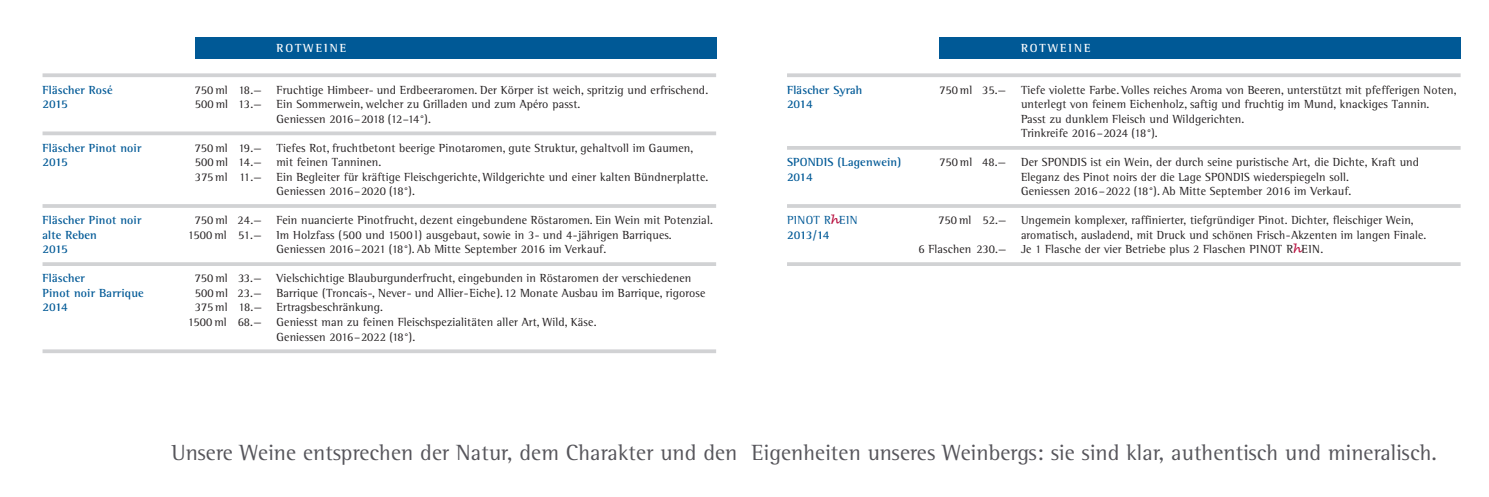
<style>
.page{position:relative;width:1489px;height:497px;background:#fff}
.page>*{position:absolute;margin:0;border:0;box-sizing:border-box;transform-origin:0 0}
.t1{font:22.5px "Rotis Semi Serif";letter-spacing:.005em;color:#56555b}
.t2{font:12px/14.5px "Rotis Semi Serif";letter-spacing:.01em;color:#231f20}
.t3{font:700 12px "Rotis Semi Serif";letter-spacing:.01em;color:#005996}
.t4{font:700 12px "Rotis Semi Serif";letter-spacing:.165em;color:#fff}
.t5{font:12px "Rotis Semi Serif";letter-spacing:.03em;color:#005996}
.s1{color:#fff}
.s2{font-family:"Lucida Handwriting";font-style:italic;font-size:11.25px;color:#b50536}
</style>
<div class="page">
<div style="left:195px;top:37px;width:521px;height:21px;background:#005996"></div>
<svg style="left:43px;top:73px;width:673px;height:4px;background:#d5d6d8"></svg>
<svg style="left:43px;top:131px;width:673px;height:4px;background:#d6d7d9"></svg>
<hr style="left:43px;top:204px;width:673px;height:3px;background:#d1d2d4">
<hr style="left:43px;top:262px;width:673px;height:3px;background:#d1d2d4">
<hr style="left:43px;top:349px;width:673px;height:3px;background:#d1d2d4">
<svg style="left:787px;top:73px;width:673px;height:4px;background:#d5d6d8"></svg>
<hr style="left:787px;top:146px;width:673px;height:3px;background:#d1d2d4">
<hr style="left:787px;top:204px;width:673px;height:3px;background:#d1d2d4">
<hr style="left:787px;top:262px;width:673px;height:3px;background:#d1d2d4">
<div style="left:939px;top:37px;width:521px;height:21px;background:#005996"></div>
<p class="t4" style="left:276px;top:44px;width:71px">ROTWEINE</p>
<p class="t3" style="left:43px;top:85px;width:72px">Fläscher Rosé</p>
<p class="t2" style="left:195px;top:83px;width:514px">750 ml 18.— Fruchtige Himbeer- und Erdbeeraromen. Der Körper ist weich, spritzig und erfrischend.</p>
<p class="t3" style="left:43px;top:100px;width:27px">2015</p>
<p class="t2" style="left:276px;top:98px;width:305px;text-indent:-81px">500 ml 13.— Ein Sommerwein, welcher zu Grilladen und zum Apéro passt.<br>Geniessen 2016–2018 (12–14°).</p>
<p class="t3" style="left:43px;top:143px;width:100px">Fläscher Pinot noir</p>
<p class="t2" style="left:195px;top:141px;width:500px">750 ml 19.— Tiefes Rot, fruchtbetont beerige Pinotaromen, gute Struktur, gehaltvoll im Gaumen,</p>
<p class="t3" style="left:43px;top:158px;width:27px">2015</p>
<p class="t2" style="left:195px;top:156px;width:188px">500 ml <span class="s1">1</span>14.— mit feinen Tanninen.</p>
<p class="t2" style="left:195px;top:170px;width:515px">375 ml <span class="s1">1</span>11.— Ein Begleiter für kräftige Fleischgerichte, Wildgerichte und einer kalten Bündnerplatte.</p>
<p class="t2" style="left:276px;top:185px;width:140px">Geniessen 2016–2020 (18°).</p>
<p class="t3" style="left:43px;top:216px;width:100px">Fläscher Pinot noir</p>
<p class="t2" style="left:195px;top:214px;width:519px">750 ml 24.— Fein nuancierte Pinotfrucht, dezent eingebundene Röstaromen. Ein Wein mit Potenzial.</p>
<p class="t3" style="left:43px;top:230px;width:56px">alte Reben</p>
<p class="t2" style="left:188px;top:228px;width:485px">1500 ml 51.— Im Holzfass (500 und 1500 l) ausgebaut, sowie in 3- und 4-jährigen Barriques.</p>
<p class="t3" style="left:43px;top:245px;width:27px">2015</p>
<p class="t2" style="left:276px;top:243px;width:331px">Geniessen 2016–2021 (18°). Ab Mitte September 2016 im Verkauf.</p>
<p class="t3" style="left:43px;top:274px;width:44px">Fläscher</p>
<p class="t2" style="left:195px;top:272px;width:498px">750 ml 33.— Vielschichtige Blauburgunderfrucht, eingebunden in Röstaromen der verschiedenen</p>
<p class="t3" style="left:43px;top:288px;width:103px">Pinot noir Barrique</p>
<p class="t2" style="left:195px;top:286px;width:512px">500 ml 23.— Barrique (Troncais-, Never- und Allier-Eiche).12 Monate Ausbau im Barrique, rigorose</p>
<p class="t3" style="left:43px;top:303px;width:27px">2014</p>
<p class="t2" style="left:195px;top:301px;width:190px">375 ml 18.— Ertragsbeschränkung.</p>
<p class="t2" style="left:188px;top:315px;width:410px">1500 ml 68.— Geniesst man zu feinen Fleischspezialitäten aller Art, Wild, Käse.</p>
<p class="t2" style="left:276px;top:330px;width:140px">Geniessen 2016–2022 (18°).</p>
<p class="t4" style="left:1020px;top:44px;width:71px">ROTWEINE</p>
<p class="t3" style="left:787px;top:85px;width:77px">Fläscher Syrah</p>
<p class="t2" style="left:939px;top:83px;width:518px">750 ml 35.— Tiefe violette Farbe. Volles reiches Aroma von Beeren, unterstützt mit pfefferigen Noten,</p>
<p class="t3" style="left:787px;top:100px;width:27px">2014</p>
<p class="t2" style="left:1020px;top:98px;width:410px">unterlegt von feinem Eichenholz, saftig und fruchtig im Mund, knackiges Tannin.<br>Passt zu dunklem Fleisch und Wildgerichten.<br>Trinkreife 2016–2024 (18°).</p>
<p class="t3" style="left:787px;top:158px;width:116px">SPONDIS (Lagenwein)</p>
<p class="t2" style="left:939px;top:156px;width:481px">750 ml 48.— Der SPONDIS ist ein Wein, der durch seine puristische Art, die Dichte, Kraft und</p>
<p class="t3" style="left:787px;top:172px;width:27px">2014</p>
<p class="t2" style="left:1020px;top:170px;width:332px">Eleganz des Pinot noirs der die Lage SPONDIS wiederspiegeln soll.<br>Geniessen 2016–2022 (18°). Ab Mitte September 2016 im Verkauf.</p>
<p class="t5" style="left:787px;top:216px;width:72px">PINOT R<span class="s2">h</span>EIN</p>
<p class="t2" style="left:938px;top:214px;width:476px">750 ml 52.— Ungemein komplexer, raffinierter, tiefgründiger Pinot. Dichter, fleischiger Wein,</p>
<p class="t3" style="left:787px;top:230px;width:44px">2013/14</p>
<p class="t2" style="left:918px;top:228px;width:509px;text-indent:103px">aromatisch, ausladend, mit Druck und schönen Frisch-Akzenten im langen Finale.<br>6 Flaschen 230.— Je 1 Flasche der vier Betriebe plus 2 Flaschen PINOT R<span class="s2">h</span>EIN.</p>
<h1 class="t1" style="left:171px;top:444px;width:1266px">Unsere Weine entsprechen der Natur, dem Charakter und den Eigenheiten unseres Weinbergs: sie sind klar, authentisch und mineralisch.</h1>
</div>
